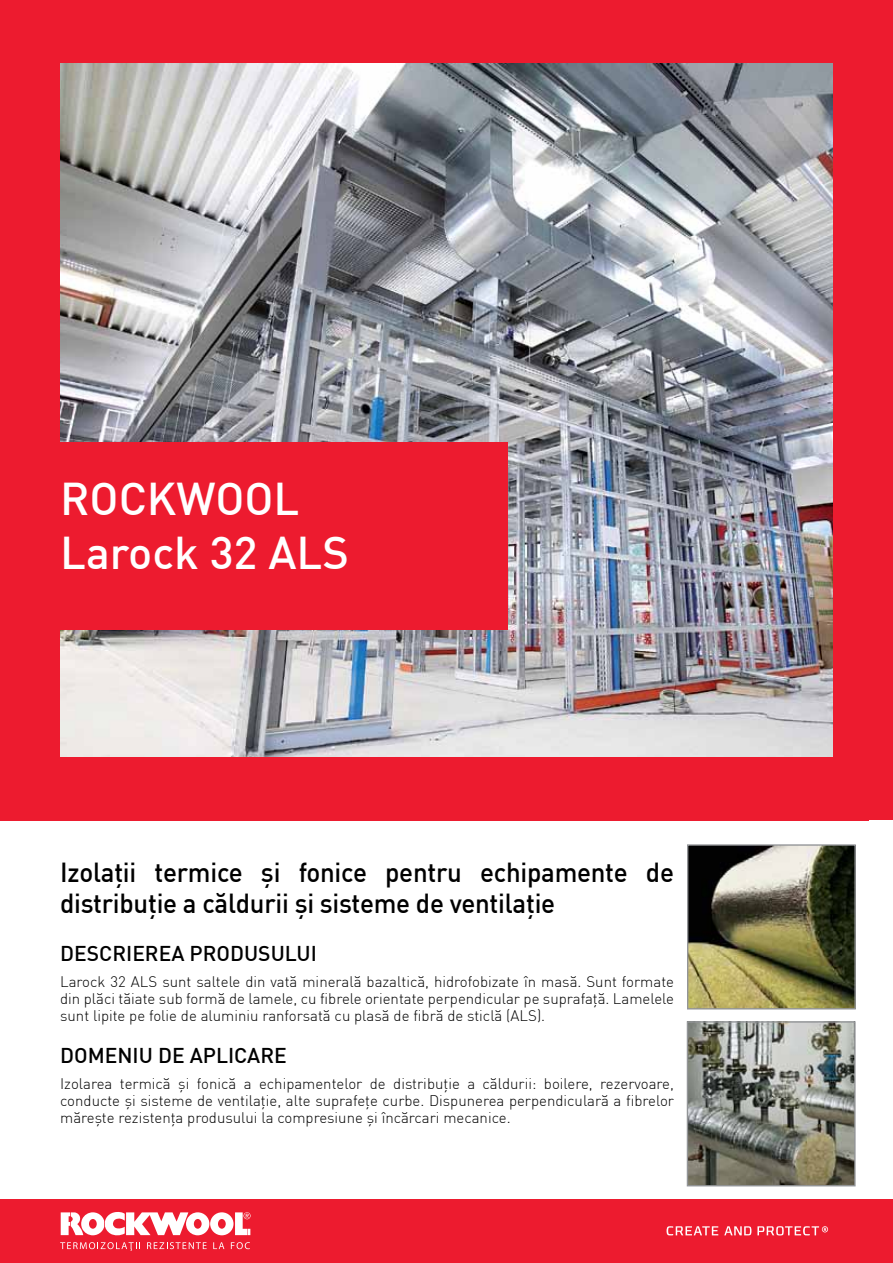
<style>
.page{position:relative;width:893px;height:1263px;background:#ed1b2f}
.page>*{position:absolute;margin:0;border:0;box-sizing:border-box;transform-origin:0 0}
.t1{font:500 45px/54px "DIN Pro";color:#fff}
.t2{font:500 27px/31px "DIN Pro";letter-spacing:-.01em;color:#000;scale:.96 1}
.t3{font:500 21px "DIN Pro";color:#000}
.t4{font:300 15px/17.2px "DIN Pro";color:#000;text-align:justify}
</style>
<div class="page">
<div style="left:0;top:821px;width:893px;height:378px;background:#fff"></div>
<img style="left:60px;top:64px;width:773px;height:693px">
<svg style="left:724px;top:1226px;width:27px;height:9px"></svg>
<svg style="left:757px;top:1226px;width:71px;height:9px"></svg>
<svg style="left:666px;top:1226px;width:52px;height:9px"></svg>
<div style="left:51px;top:442px;width:457px;height:187px;background:#ed1b2f"></div>
<svg style="left:61px;top:1212px;width:190px;height:24px"></svg>
<svg style="left:147px;top:1242px;width:60px;height:7px"></svg>
<svg style="left:213px;top:1242px;width:11px;height:7px"></svg>
<svg style="left:231px;top:1242px;width:19px;height:7px"></svg>
<svg style="left:60px;top:1242px;width:80px;height:8px"></svg>
<img style="left:689px;top:1023px;width:165px;height:161px">
<div style="left:687px;top:1021px;width:169px;height:165px;border:1px solid #939598"></div>
<img style="left:689px;top:846px;width:165px;height:161px">
<div style="left:687px;top:844px;width:169px;height:165px;border:1px solid #939598"></div>
<h1 class="t1" style="left:60px;top:470px;width:290px">ROCKWOOL<br>Larock 32 ALS</h1>
<h2 class="t2" style="left:60px;top:856px;width:641px">Izolații termice și fonice pentru echipamente de distribuție a căldurii și sisteme de ventilație</h2>
<h3 class="t3" style="left:60px;top:940px;width:258px">DESCRIEREA PRODUSULUI</h3>
<p class="t4" style="left:60px;top:973px;width:615px">Larock 32 ALS sunt saltele din vată minerală bazaltică, hidrofobizate în masă. Sunt formate din plăci tăiate sub formă de lamele, cu fibrele orientate perpendicular pe suprafaţă. Lamelele sunt lipite pe folie de aluminiu ranforsată cu plasă de fibră de sticlă (ALS).</p>
<h3 class="t3" style="left:60px;top:1041px;width:228px">DOMENIU DE APLICARE</h3>
<p class="t4" style="left:60px;top:1074px;width:615px">Izolarea termică şi fonică a echipamentelor de distribuţie a căldurii: boilere, rezervoare, conducte şi sisteme de ventilaţie, alte suprafeţe curbe. Dispunerea perpendiculară a fibrelor măreşte rezistenţa produsului la compresiune şi încărcari mecanice.</p>
</div>
